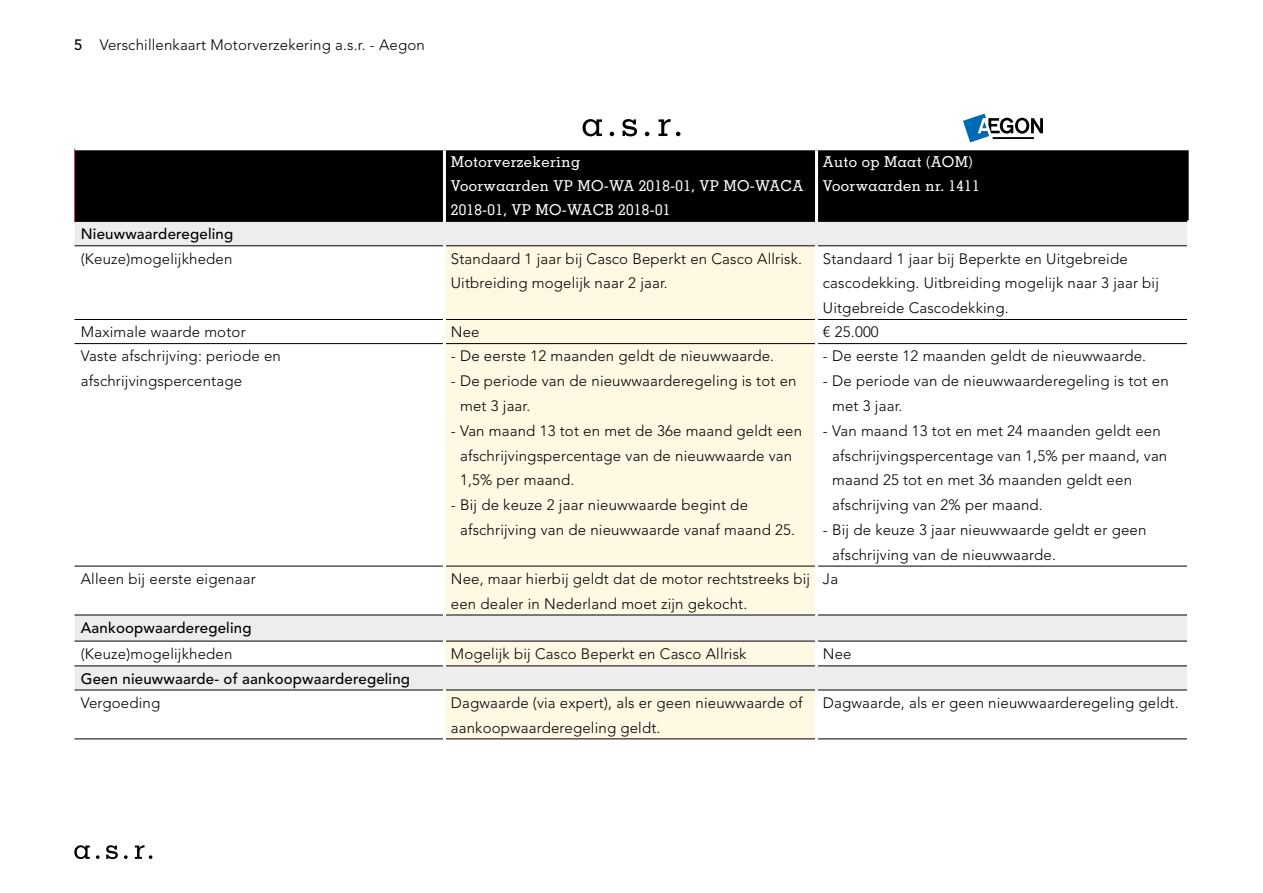
<style>
.page{position:relative;width:1263px;height:893px;background:#fff}
.page>*{position:absolute;margin:0;border:0;box-sizing:border-box;transform-origin:0 0}
.Platte_tekst_tabel_10_3_Avenir_light__VK{font:300 15px/24.8px "Avenir LT Std";letter-spacing:.01em;color:#000}
.Kopje_tabel_10_3_Memphis_medium__VK{font:500 15px/24px "Memphis LT Std";letter-spacing:.025em;color:#fff}
.Platte_tekst_tabel_10_3_Avenir_light__VK-2{font:500 15px "Avenir LT Std";letter-spacing:.01em;color:#000}
.s1{font-weight:500}
</style>
<div class="page">
<svg style="left:645px;top:132px;width:4px;height:4px"></svg>
<svg style="left:658px;top:119px;width:22px;height:17px"></svg>
<svg style="left:610px;top:132px;width:4px;height:4px"></svg>
<svg style="left:582px;top:119px;width:20px;height:17px"></svg>
<svg style="left:622px;top:119px;width:15px;height:17px"></svg>
<svg style="left:963px;top:114px;width:80px;height:28px"></svg>
<div style="left:75px;top:150px;width:1113px;height:70px;background:#000"></div>
<svg style="left:74px;top:222px;width:1113px;height:468px"></svg>
<svg style="left:444px;top:247px;width:372px;height:492px;background:#fbf5e2"></svg>
<svg style="left:816px;top:247px;width:371px;height:492px"></svg>
<hr style="left:443px;top:150px;width:3px;height:72px;background:#fff">
<hr style="left:815px;top:150px;width:3px;height:72px;background:#fff">
<hr style="left:75px;top:220px;width:368px;height:2px;background:#000">
<hr style="left:446px;top:220px;width:369px;height:2px;background:#000">
<hr style="left:818px;top:220px;width:369px;height:2px;background:#000">
<hr style="left:74px;top:149px;width:1px;height:73px;background:#c73584">
<hr style="left:74px;top:246px;width:369px;height:1px;background:#000">
<hr style="left:446px;top:246px;width:369px;height:1px;background:#000">
<hr style="left:818px;top:246px;width:369px;height:1px;background:#000">
<hr style="left:74px;top:319px;width:369px;height:1px;background:#000">
<hr style="left:446px;top:319px;width:369px;height:1px;background:#000">
<hr style="left:818px;top:319px;width:369px;height:1px;background:#000">
<hr style="left:74px;top:343px;width:369px;height:1px;background:#000">
<hr style="left:446px;top:343px;width:369px;height:1px;background:#000">
<hr style="left:818px;top:343px;width:369px;height:1px;background:#000">
<hr style="left:74px;top:566px;width:369px;height:1px;background:#000">
<hr style="left:446px;top:566px;width:369px;height:1px;background:#000">
<hr style="left:818px;top:566px;width:369px;height:1px;background:#000">
<hr style="left:74px;top:615px;width:369px;height:1px;background:#000">
<hr style="left:446px;top:615px;width:369px;height:1px;background:#000">
<hr style="left:818px;top:615px;width:369px;height:1px;background:#000">
<hr style="left:74px;top:641px;width:369px;height:1px;background:#000">
<hr style="left:446px;top:641px;width:369px;height:1px;background:#000">
<hr style="left:818px;top:641px;width:369px;height:1px;background:#000">
<hr style="left:74px;top:666px;width:369px;height:1px;background:#000">
<hr style="left:446px;top:666px;width:369px;height:1px;background:#000">
<hr style="left:818px;top:666px;width:369px;height:1px;background:#000">
<hr style="left:74px;top:690px;width:369px;height:1px;background:#000">
<hr style="left:446px;top:690px;width:369px;height:1px;background:#000">
<hr style="left:818px;top:690px;width:369px;height:1px;background:#000">
<hr style="left:74px;top:739px;width:369px;height:1px;background:#000">
<hr style="left:446px;top:739px;width:369px;height:1px;background:#000">
<hr style="left:818px;top:739px;width:369px;height:1px;background:#000">
<hr style="left:443px;top:246px;width:3px;height:73px;background:#fff">
<hr style="left:815px;top:246px;width:3px;height:73px;background:#fff">
<hr style="left:443px;top:319px;width:3px;height:25px;background:#fff">
<hr style="left:815px;top:319px;width:3px;height:25px;background:#fff">
<hr style="left:443px;top:344px;width:3px;height:222px;background:#fff">
<hr style="left:815px;top:344px;width:3px;height:222px;background:#fff">
<hr style="left:443px;top:566px;width:3px;height:49px;background:#fff">
<hr style="left:815px;top:566px;width:3px;height:49px;background:#fff">
<hr style="left:443px;top:641px;width:3px;height:25px;background:#fff">
<hr style="left:815px;top:641px;width:3px;height:25px;background:#fff">
<hr style="left:443px;top:690px;width:3px;height:49px;background:#fff">
<hr style="left:815px;top:690px;width:3px;height:49px;background:#fff">
<svg style="left:124px;top:855px;width:4px;height:4px"></svg>
<svg style="left:135px;top:845px;width:17px;height:14px"></svg>
<svg style="left:96px;top:855px;width:4px;height:4px"></svg>
<svg style="left:74px;top:845px;width:16px;height:14px"></svg>
<svg style="left:106px;top:845px;width:12px;height:14px"></svg>
<p class="Platte_tekst_tabel_10_3_Avenir_light__VK" style="left:74px;top:32px;width:352px"><span class="s1">5</span> Verschillenkaart Motorverzekering a.s.r. - Aegon</p>
<p class="Kopje_tabel_10_3_Memphis_medium__VK" style="left:451px;top:149px;width:131px">Motorverzekering</p>
<p class="Kopje_tabel_10_3_Memphis_medium__VK" style="left:451px;top:173px;width:354px">Voorwaarden VP MO-WA 2018-01, VP MO-WACA<br>2018-01, VP MO-WACB 2018-01</p>
<p class="Kopje_tabel_10_3_Memphis_medium__VK" style="left:823px;top:149px;width:151px">Auto op Maat (AOM)</p>
<p class="Kopje_tabel_10_3_Memphis_medium__VK" style="left:823px;top:173px;width:158px">Voorwaarden nr. 1411</p>
<p class="Platte_tekst_tabel_10_3_Avenir_light__VK-2" style="left:81px;top:226px;width:154px">Nieuwwaarderegeling</p>
<p class="Platte_tekst_tabel_10_3_Avenir_light__VK" style="left:81px;top:246px;width:153px">(Keuze)mogelijkheden</p>
<p class="Platte_tekst_tabel_10_3_Avenir_light__VK" style="left:451px;top:246px;width:353px">Standaard 1 jaar bij Casco Beperkt en Casco Allrisk.<br>Uitbreiding mogelijk naar 2 jaar.</p>
<p class="Platte_tekst_tabel_10_3_Avenir_light__VK" style="left:823px;top:246px;width:338px">Standaard 1 jaar bij Beperkte en Uitgebreide cascodekking. Uitbreiding mogelijk naar 3 jaar bij<br>Uitgebreide Cascodekking.</p>
<p class="Platte_tekst_tabel_10_3_Avenir_light__VK" style="left:81px;top:320px;width:166px">Maximale waarde motor</p>
<p class="Platte_tekst_tabel_10_3_Avenir_light__VK" style="left:451px;top:320px;width:30px">Nee</p>
<p class="Platte_tekst_tabel_10_3_Avenir_light__VK" style="left:823px;top:320px;width:57px">€ 25.000</p>
<p class="Platte_tekst_tabel_10_3_Avenir_light__VK" style="left:81px;top:344px;width:202px">Vaste afschrijving: periode en afschrijvingspercentage</p>
<p class="Platte_tekst_tabel_10_3_Avenir_light__VK" style="left:451px;top:344px;width:325px">- De eerste 12 maanden geldt de nieuwwaarde.</p>
<p class="Platte_tekst_tabel_10_3_Avenir_light__VK" style="left:823px;top:344px;width:325px">- De eerste 12 maanden geldt de nieuwwaarde.</p>
<p class="Platte_tekst_tabel_10_3_Avenir_light__VK" style="left:832px;top:369px;width:338px;text-indent:-9px">- De periode van de nieuwwaarderegeling is tot en met 3 jaar.</p>
<p class="Platte_tekst_tabel_10_3_Avenir_light__VK" style="left:832px;top:418px;width:337px;text-indent:-9px">- Van maand 13 tot en met 24 maanden geldt een afschrijvingspercentage van 1,5% per maand, van maand 25 tot en met 36 maanden geldt een afschrijving van 2% per maand.</p>
<p class="Platte_tekst_tabel_10_3_Avenir_light__VK" style="left:832px;top:517px;width:316px;text-indent:-9px">- Bij de keuze 3 jaar nieuwwaarde geldt er geen afschrijving van de nieuwwaarde.</p>
<p class="Platte_tekst_tabel_10_3_Avenir_light__VK" style="left:460px;top:369px;width:338px;text-indent:-9px">- De periode van de nieuwwaarderegeling is tot en met 3 jaar.</p>
<p class="Platte_tekst_tabel_10_3_Avenir_light__VK" style="left:460px;top:418px;width:344px;text-indent:-9px">- Van maand 13 tot en met de 36e maand geldt een afschrijvingspercentage van de nieuwwaarde van<br>1,5% per maand.</p>
<p class="Platte_tekst_tabel_10_3_Avenir_light__VK" style="left:460px;top:493px;width:336px;text-indent:-9px">- Bij de keuze 2 jaar nieuwwaarde begint de afschrijving van de nieuwwaarde vanaf maand 25.</p>
<p class="Platte_tekst_tabel_10_3_Avenir_light__VK" style="left:81px;top:566px;width:176px">Alleen bij eerste eigenaar</p>
<p class="Platte_tekst_tabel_10_3_Avenir_light__VK" style="left:451px;top:566px;width:361px">Nee, maar hierbij geldt dat de motor rechtstreeks bij een dealer in Nederland moet zijn gekocht.</p>
<p class="Platte_tekst_tabel_10_3_Avenir_light__VK" style="left:823px;top:566px;width:17px">Ja</p>
<p class="Platte_tekst_tabel_10_3_Avenir_light__VK-2" style="left:81px;top:619px;width:172px">Aankoopwaarderegeling</p>
<p class="Platte_tekst_tabel_10_3_Avenir_light__VK" style="left:81px;top:641px;width:153px">(Keuze)mogelijkheden</p>
<p class="Platte_tekst_tabel_10_3_Avenir_light__VK" style="left:451px;top:641px;width:297px">Mogelijk bij Casco Beperkt en Casco Allrisk</p>
<p class="Platte_tekst_tabel_10_3_Avenir_light__VK" style="left:823px;top:641px;width:30px">Nee</p>
<p class="Platte_tekst_tabel_10_3_Avenir_light__VK-2" style="left:81px;top:670px;width:331px">Geen nieuwwaarde- of aankoopwaarderegeling</p>
<p class="Platte_tekst_tabel_10_3_Avenir_light__VK" style="left:81px;top:690px;width:81px">Vergoeding</p>
<p class="Platte_tekst_tabel_10_3_Avenir_light__VK" style="left:451px;top:690px;width:353px">Dagwaarde (via expert), als er geen nieuwwaarde of aankoopwaarderegeling geldt.</p>
<p class="Platte_tekst_tabel_10_3_Avenir_light__VK" style="left:823px;top:690px;width:357px">Dagwaarde, als er geen nieuwwaarderegeling geldt.</p>
</div>
